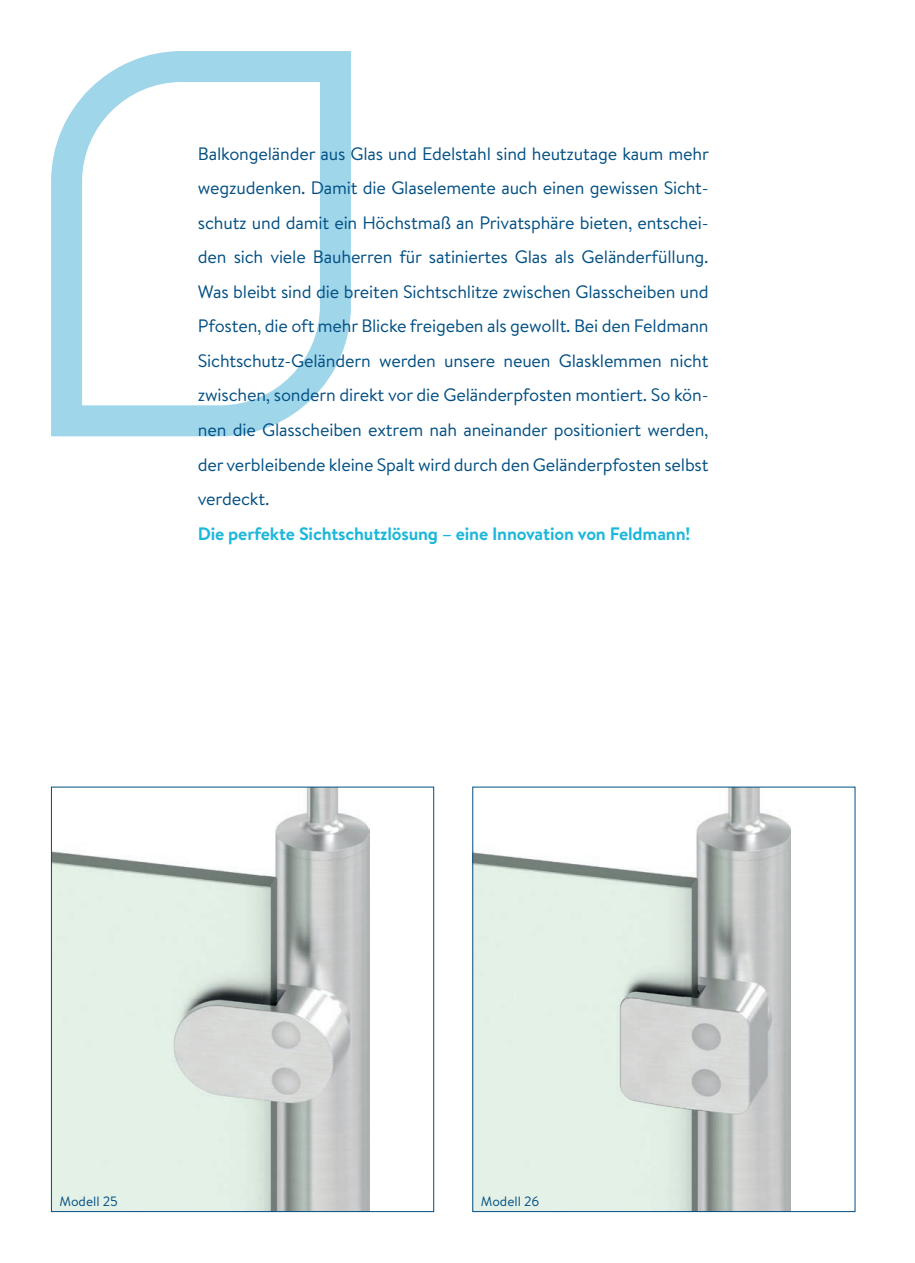
<style>
.page{position:relative;width:915px;height:1263px;background:#fff}
.page>*{position:absolute;margin:0;border:0;box-sizing:border-box;transform-origin:0 0}
.t1{font:18px/34.5px "Brandon Text";letter-spacing:-.01em;color:#004e82;text-align:justify}
.t2{font:700 18px "Brandon Text";letter-spacing:-.01em;color:#1cb7da}
.t3{font:13.5px "Brandon Text";color:#004e82}
</style>
<div class="page">
<svg style="left:51px;top:51px;width:300px;height:385px"></svg>
<img style="left:474px;top:789px;width:316px;height:421px">
<img style="left:53px;top:789px;width:316px;height:421px">
<p class="t1" style="left:198px;top:136px;width:512px">Balkongeländer aus Glas und Edelstahl sind heutzutage kaum mehr wegzudenken. Damit die Glaselemente auch einen gewissen Sicht&shy;schutz und damit ein Höchstmaß an Privatsphäre bieten, entschei&shy;den sich viele Bauherren für satiniertes Glas als Geländerfüllung.<br>Was bleibt sind die breiten Sichtschlitze zwischen Glasscheiben und Pfosten, die oft mehr Blicke freigeben als gewollt. Bei den Feldmann Sichtschutz-Geländern werden unsere neuen Glasklemmen nicht zwischen, sondern direkt vor die Geländerpfosten montiert. So kön&shy;nen die Glasscheiben extrem nah aneinander positioniert werden, der verbleibende kleine Spalt wird durch den Geländerpfosten selbst verdeckt.</p>
<p class="t2" style="left:198px;top:521px;width:493px">Die perfekte Sichtschutzlösung – eine Innovation von Feldmann!</p>
<p class="t3" style="left:60px;top:1192px;width:60px">Modell 25</p>
<p class="t3" style="left:480px;top:1192px;width:60px">Modell 26</p>
</div>
